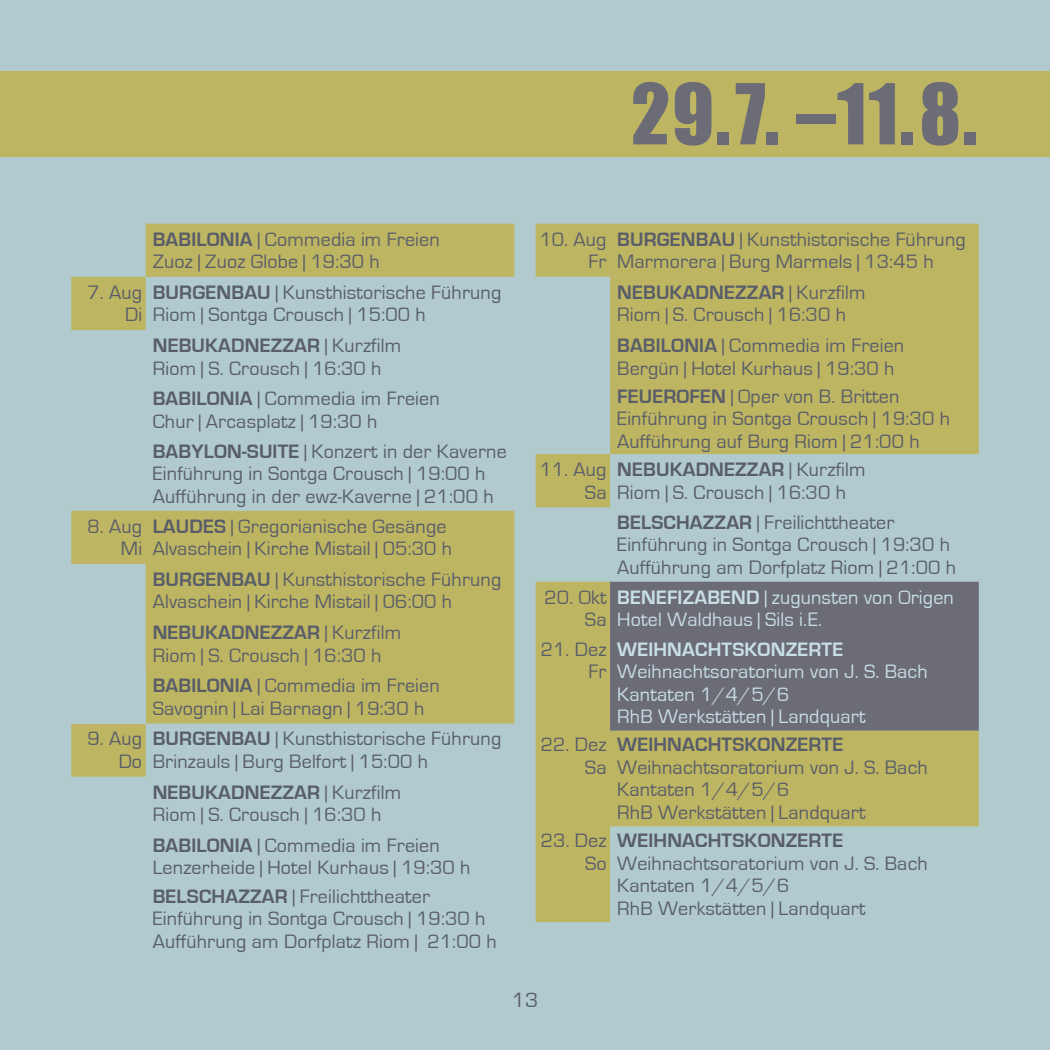
<style>
.page{position:relative;width:1050px;height:1050px;background:#fff}
.page>*{position:absolute;margin:0;border:0;box-sizing:border-box;transform-origin:0 0}
.t1{font:77.5px "Impact";color:#6c6c76}
.t2{font:21.25px "Eurostile";color:#585d69}
.t3{font:20px/22.5px "Eurostile";letter-spacing:.01em;color:#585d69}
.t4{font:20px/22.5px "Eurostile";letter-spacing:.01em;color:#c8dfe5}
.t5{font:700 20px "Eurostile";letter-spacing:.01em;color:#585d69}
.t6{font:700 20px "Eurostile";letter-spacing:.01em;color:#c8dfe5}
.s1{font-weight:700}
</style>
<div class="page">
<div style="left:0;top:0;width:1049px;height:1049px;background:#b1cace"></div>
<div style="left:0;top:71px;width:1049px;height:85px;background:#beb563"></div>
<svg style="left:71px;top:224px;width:443px;height:552px"></svg>
<div style="left:71px;top:670px;width:75px;height:53px;background:#b1cace"></div>
<div style="left:535px;top:224px;width:443px;height:53px;background:#beb563"></div>
<svg style="left:535px;top:277px;width:443px;height:645px;fill:#beb563"></svg>
<div style="left:610px;top:581px;width:368px;height:149px;background:#6c6c76"></div>
<p class="t3" style="left:153px;top:228px;width:288px"><span class="s1">BABILONIA</span> | Commedia im Freien<br>Zuoz | Zuoz Globe | 19:30 h</p>
<p class="t3" style="left:87px;top:281px;width:56px;text-align:right">7. Aug<br>Di</p>
<p class="t3" style="left:153px;top:281px;width:350px"><span class="s1">BURGENBAU</span> | Kunsthistorische Führung<br>Riom | Sontga Crousch | 15:00 h</p>
<p class="t3" style="left:153px;top:334px;width:250px"><span class="s1">NEBUKADNEZZAR</span> | Kurzfilm<br>Riom | S. Crousch | 16:30 h</p>
<p class="t3" style="left:153px;top:388px;width:288px"><span class="s1">BABILONIA</span> | Commedia im Freien<br>Chur | Arcasplatz | 19:30 h</p>
<p class="t3" style="left:153px;top:440px;width:355px"><span class="s1">BABYLON-SUITE</span> | Konzert in der Kaverne<br>Einführung in Sontga Crousch | 19:00 h<br>Aufführung in der ewz-Kaverne | 21:00 h</p>
<p class="t3" style="left:87px;top:515px;width:56px;text-align:right">8. Aug<br>Mi</p>
<p class="t3" style="left:153px;top:515px;width:301px"><span class="s1">LAUDES</span> | Gregorianische Gesänge<br>Alvaschein | Kirche Mistail | 05:30 h</p>
<p class="t3" style="left:153px;top:568px;width:350px"><span class="s1">BURGENBAU</span> | Kunsthistorische Führung<br>Alvaschein | Kirche Mistail | 06:00 h</p>
<p class="t3" style="left:153px;top:621px;width:250px"><span class="s1">NEBUKADNEZZAR</span> | Kurzfilm<br>Riom | S. Crousch | 16:30 h</p>
<p class="t3" style="left:153px;top:674px;width:288px"><span class="s1">BABILONIA</span> | Commedia im Freien<br>Savognin | Lai Barnagn | 19:30 h</p>
<p class="t3" style="left:87px;top:728px;width:56px;text-align:right">9. Aug<br>Do</p>
<p class="t3" style="left:153px;top:728px;width:350px"><span class="s1">BURGENBAU</span> | Kunsthistorische Führung<br>Brinzauls | Burg Belfort | 15:00 h</p>
<p class="t3" style="left:153px;top:781px;width:250px"><span class="s1">NEBUKADNEZZAR</span> | Kurzfilm<br>Riom | S. Crousch | 16:30 h</p>
<p class="t3" style="left:153px;top:834px;width:319px"><span class="s1">BABILONIA</span> | Commedia im Freien<br>Lenzerheide | Hotel Kurhaus | 19:30 h</p>
<p class="t3" style="left:153px;top:885px;width:345px"><span class="s1">BELSCHAZZAR</span> | Freilichttheater<br>Einführung in Sontga Crousch | 19:30 h<br>Aufführung am Dorfplatz Riom | 21:00 h</p>
<h1 class="t1" style="left:631px;top:66px;width:347px">29.7. –11.8.</h1>
<p class="t3" style="left:539px;top:228px;width:69px;text-align:right">10. Aug<br>Fr</p>
<p class="t3" style="left:617px;top:228px;width:350px"><span class="s1">BURGENBAU</span> | Kunsthistorische Führung<br>Marmorera | Burg Marmels | 13:45 h</p>
<p class="t3" style="left:617px;top:281px;width:250px"><span class="s1">NEBUKADNEZZAR</span> | Kurzfilm<br>Riom | S. Crousch | 16:30 h</p>
<p class="t3" style="left:617px;top:334px;width:288px"><span class="s1">BABILONIA</span> | Commedia im Freien<br>Bergün | Hotel Kurhaus | 19:30 h</p>
<p class="t3" style="left:617px;top:385px;width:334px"><span class="s1">FEUEROFEN</span> | Oper von B. Britten<br>Einführung in Sontga Crousch | 19:30 h<br>Aufführung auf Burg Riom | 21:00 h</p>
<p class="t3" style="left:539px;top:458px;width:69px;text-align:right">11. Aug<br>Sa</p>
<p class="t3" style="left:617px;top:458px;width:250px"><span class="s1">NEBUKADNEZZAR</span> | Kurzfilm<br>Riom | S. Crousch | 16:30 h</p>
<p class="t3" style="left:617px;top:511px;width:340px"><span class="s1">BELSCHAZZAR</span> | Freilichttheater<br>Einführung in Sontga Crousch | 19:30 h<br>Aufführung am Dorfplatz Riom | 21:00 h</p>
<p class="t3" style="left:544px;top:586px;width:64px;text-align:right">20. Okt<br>Sa</p>
<p class="t4" style="left:617px;top:586px;width:338px"><span class="s1">BENEFIZABEND</span> | zugunsten von Origen<br>Hotel Waldhaus | Sils i.E.</p>
<p class="t3" style="left:540px;top:638px;width:67px;text-align:right">21. Dez<br>Fr</p>
<p class="t6" style="left:617px;top:638px;width:227px">WEIHNACHTSKONZERTE</p>
<p class="t4" style="left:617px;top:660px;width:312px">Weihnachtsoratorium von J. S. Bach<br>Kantaten 1/4/5/6<br>RhB Werkstätten | Landquart</p>
<p class="t3" style="left:540px;top:733px;width:67px;text-align:right">22. Dez<br>Sa</p>
<p class="t5" style="left:617px;top:733px;width:227px">WEIHNACHTSKONZERTE</p>
<p class="t3" style="left:617px;top:756px;width:312px">Weihnachtsoratorium von J. S. Bach<br>Kantaten 1/4/5/6<br>RhB Werkstätten | Landquart</p>
<p class="t3" style="left:540px;top:829px;width:67px;text-align:right">23. Dez<br>So</p>
<p class="t5" style="left:617px;top:829px;width:227px">WEIHNACHTSKONZERTE</p>
<p class="t3" style="left:617px;top:852px;width:312px">Weihnachtsoratorium von J. S. Bach<br>Kantaten 1/4/5/6<br>RhB Werkstätten | Landquart</p>
<p class="t2" style="left:511px;top:988px;width:28px">13</p>
</div>
